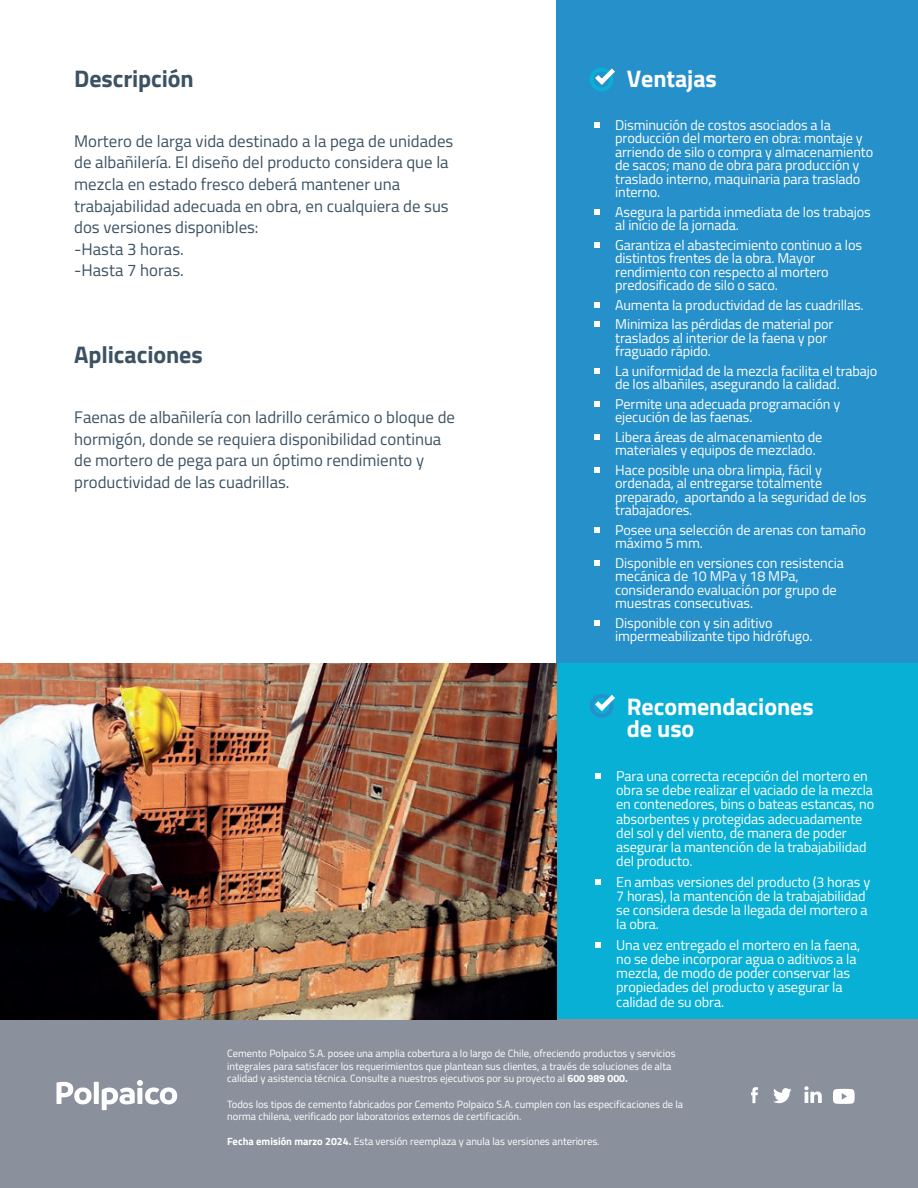
<style>
.page{position:relative;width:918px;height:1188px;background:#fff}
.page>*{position:absolute;margin:0;border:0;box-sizing:border-box;transform-origin:0 0}
.t1{font:700 24px/22.5px "Titillium Web";letter-spacing:-.005em;color:#fff}
.t2{font:700 24px "Titillium Web";letter-spacing:-.005em;color:#3c5262}
.t3{font:16.8px/21.6px "Titillium Web";color:#3c5262}
.t4{font:14.25px/13.5px "Titillium Web";letter-spacing:-.01em;color:#fff}
.t5{font:10.5px/12.6px "Titillium Web";color:#fff}
.s1{font-weight:700}
</style>
<div class="page">
<div style="left:557px;top:0;width:361px;height:663px;background:#2690ca"></div>
<div style="left:557px;top:663px;width:361px;height:444px;background:#08b0d5"></div>
<div style="left:0;top:1020px;width:918px;height:168px;background:#8a919d"></div>
<img style="left:0;top:663px;width:557px;height:357px">
<svg style="left:590px;top:68px;width:25px;height:24px"></svg>
<svg style="left:590px;top:694px;width:25px;height:24px"></svg>
<svg style="left:57px;top:1080px;width:120px;height:30px"></svg>
<svg style="left:833px;top:1089px;width:22px;height:15px"></svg>
<svg style="left:804px;top:1086px;width:18px;height:17px"></svg>
<svg style="left:751px;top:1087px;width:7px;height:16px"></svg>
<svg style="left:773px;top:1088px;width:19px;height:15px"></svg>
<svg style="left:595px;top:773px;width:6px;height:6px"></svg>
<svg style="left:595px;top:879px;width:6px;height:5px"></svg>
<svg style="left:595px;top:942px;width:6px;height:5px"></svg>
<svg style="left:594px;top:122px;width:6px;height:5px"></svg>
<svg style="left:594px;top:209px;width:6px;height:5px"></svg>
<svg style="left:594px;top:242px;width:6px;height:5px"></svg>
<svg style="left:594px;top:302px;width:6px;height:5px"></svg>
<svg style="left:594px;top:321px;width:6px;height:6px"></svg>
<svg style="left:594px;top:368px;width:6px;height:5px"></svg>
<svg style="left:594px;top:401px;width:6px;height:5px"></svg>
<svg style="left:594px;top:434px;width:6px;height:5px"></svg>
<svg style="left:594px;top:467px;width:6px;height:5px"></svg>
<svg style="left:594px;top:527px;width:6px;height:5px"></svg>
<svg style="left:594px;top:560px;width:6px;height:5px"></svg>
<svg style="left:594px;top:620px;width:6px;height:5px"></svg>
<h1 class="t2" style="left:74px;top:60px;width:121px">Descripción</h1>
<p class="t3" style="left:74px;top:129px;width:381px">Mortero de larga vida destinado a la pega de unidades de albañilería. El diseño del producto considera que la mezcla en estado fresco deberá mantener una trabajabilidad adecuada en obra, en cualquiera de sus dos versiones disponibles:<br>-Hasta 3 horas.<br>-Hasta 7 horas.</p>
<h1 class="t2" style="left:74px;top:336px;width:130px">Aplicaciones</h1>
<p class="t3" style="left:74px;top:405px;width:382px">Faenas de albañilería con ladrillo cerámico o bloque de hormigón, donde se requiera disponibilidad continua de mortero de pega para un óptimo rendimiento y productividad de las cuadrillas.</p>
<h1 class="t1" style="left:627px;top:66px;width:92px">Ventajas</h1>
<p class="t4" style="left:615px;top:117px;width:260px">Disminución de costos asociados a la producción del mortero en obra: montaje y arriendo de silo o compra y almacenamiento de sacos; mano de obra para producción y traslado interno, maquinaria para traslado interno.</p>
<p class="t4" style="left:615px;top:204px;width:257px">Asegura la partida inmediata de los trabajos al inicio de la jornada.</p>
<p class="t4" style="left:615px;top:237px;width:248px">Garantiza el abastecimiento continuo a los distintos frentes de la obra. Mayor rendimiento con respecto al mortero predosificado de silo o saco.</p>
<p class="t4" style="left:615px;top:294px;width:250px;line-height:19.5px">Aumenta la productividad de las cuadrillas.<br>Minimiza las pérdidas de material por</p>
<p class="t4" style="left:615px;top:330px;width:214px">traslados al interior de la faena y por fraguado rápido.</p>
<p class="t4" style="left:615px;top:363px;width:264px">La uniformidad de la mezcla facilita el trabajo de los albañiles, asegurando la calidad.</p>
<p class="t4" style="left:615px;top:396px;width:227px">Permite una adecuada programación y ejecución de las faenas.</p>
<p class="t4" style="left:615px;top:429px;width:209px">Libera áreas de almacenamiento de materiales y equipos de mezclado.</p>
<p class="t4" style="left:615px;top:462px;width:253px">Hace posible una obra limpia, fácil y ordenada, al entregarse totalmente preparado, aportando a la seguridad de los trabajadores.</p>
<p class="t4" style="left:615px;top:522px;width:252px">Posee una selección de arenas con tamaño máximo 5 mm.</p>
<p class="t4" style="left:615px;top:555px;width:230px">Disponible en versiones con resistencia mecánica de 10 MPa y 18 MPa, considerando evaluación por grupo de muestras consecutivas.</p>
<p class="t4" style="left:615px;top:615px;width:199px">Disponible con y sin aditivo impermeabilizante tipo hidrófugo.</p>
<h1 class="t1" style="left:627px;top:694px;width:188px">Recomendaciones de uso</h1>
<p class="t4" style="left:616px;top:768px;width:260px;line-height:14.2px">Para una correcta recepción del mortero en obra se debe realizar el vaciado de la mezcla en contenedores, bins o bateas estancas, no absorbentes y protegidas adecuadamente del sol y del viento, de manera de poder asegurar la mantención de la trabajabilidad del producto.</p>
<p class="t4" style="left:616px;top:874px;width:256px;line-height:14.2px">En ambas versiones del producto (3 horas y 7 horas), la mantención de la trabajabilidad se considera desde la llegada del mortero a la obra.</p>
<p class="t4" style="left:616px;top:937px;width:246px;line-height:14.2px">Una vez entregado el mortero en la faena, no se debe incorporar agua o aditivos a la mezcla, de modo de poder conservar las propiedades del producto y asegurar la calidad de su obra.</p>
<p class="t5" style="left:227px;top:1047px;width:450px">Cemento Polpaico S.A. posee una amplia cobertura a lo largo de Chile, ofreciendo productos y servicios integrales para satisfacer los requerimientos que plantean sus clientes, a través de soluciones de alta calidad y asistencia técnica. Consulte a nuestros ejecutivos por su proyecto al <span class="s1">600 989 000.</span></p>
<p class="t5" style="left:227px;top:1097px;width:457px">Todos los tipos de cemento fabricados por Cemento Polpaico S.A. cumplen con las especificaciones de la norma chilena, verificado por laboratorios externos de certificación.</p>
<p class="t5" style="left:227px;top:1135px;width:374px"><span class="s1">Fecha emisión marzo 2024.</span> Esta versión reemplaza y anula las versiones anteriores.</p>
</div>
